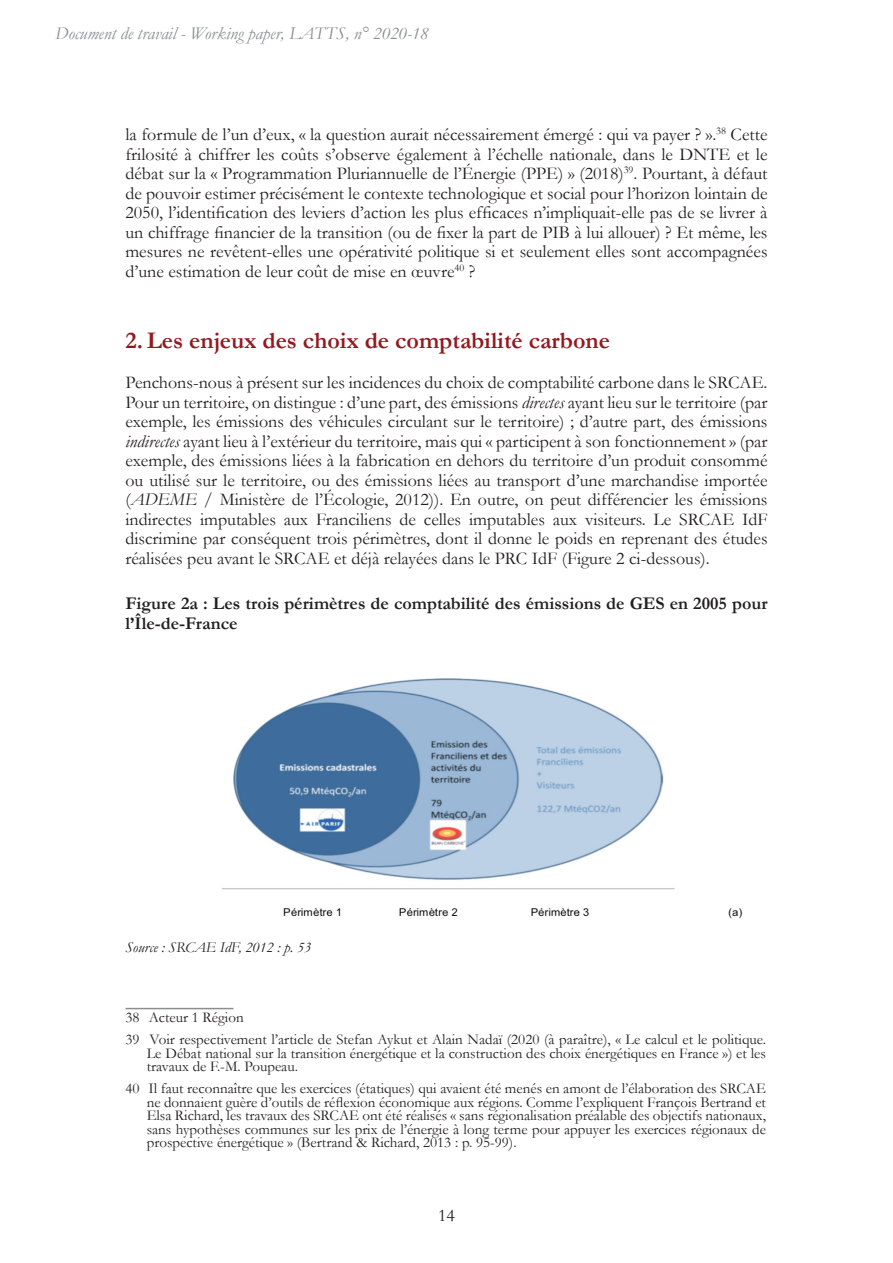
<style>
.page{position:relative;width:893px;height:1263px;background:#fff}
.page>*{position:absolute;margin:0;border:0;box-sizing:border-box;transform-origin:0 0}
.t1{font:700 24px "Garamond";color:#93191f}
.Style_paragraphe_1{font:18px/19.5px "Garamond";color:#231f20;text-align:justify}
.Titre_tableaux{font:700 18px/19.5px "Garamond";color:#231f20}
.t2{font:italic 18px "Garamond";color:#8b8d90}
.Note_bas_page{font:15px/13.5px "Garamond";color:#231f20;text-align:justify}
.Source{font:italic 15px "Garamond";color:#231f20}
.s1{font-style:italic}
</style>
<div class="page">
<hr style="left:125px;top:1008px;width:108px;height:1px;background:#8b8d90">
<img style="left:221px;top:678px;width:522px;height:241px">
<p class="t2" style="left:55px;top:22px;width:375px">Document de travail - Working paper, LATTS, n° 2020-18</p>
<p class="Style_paragraphe_1" style="left:125px;top:125px;width:644px">la formule de l’un d’eux, « la question aurait nécessairement émergé : qui va payer ? ».<sup>38</sup> Cette frilosité à chiffrer les coûts s’observe également à l’échelle nationale, dans le DNTE et le débat sur la « Programmation Pluriannuelle de l’Énergie (PPE) » (2018)<sup>39</sup>. Pourtant, à défaut de pouvoir estimer précisément le contexte technologique et social pour l’horizon lointain de 2050, l’identification des leviers d’action les plus efficaces n’impliquait-elle pas de se livrer à un chiffrage financier de la transition (ou de fixer la part de PIB à lui allouer) ? Et même, les mesures ne revêtent-elles une opérativité politique si et seulement elles sont accompagnées d’une estimation de leur coût de mise en œuvre<sup>40</sup> ?</p>
<p class="t1" style="left:125px;top:324px;width:486px">2. Les enjeux des choix de comptabilité carbone</p>
<p class="Style_paragraphe_1" style="left:125px;top:373px;width:644px">Penchons-nous à présent sur les incidences du choix de comptabilité carbone dans le SRCAE.<br>Pour un territoire, on distingue : d’une part, des émissions <span class="s1">directes</span> ayant lieu sur le territoire (par exemple, les émissions des véhicules circulant sur le territoire) ; d’autre part, des émissions <span class="s1">indirectes</span> ayant lieu à l’extérieur du territoire, mais qui « participent à son fonctionnement » (par exemple, des émissions liées à la fabrication en dehors du territoire d’un produit consommé ou utilisé sur le territoire, ou des émissions liées au transport d’une marchandise importée (<span class="s1">ADEME /</span> Ministère de l’Écologie, 2012)). En outre, on peut différencier les émissions indirectes imputables aux Franciliens de celles imputables aux visiteurs. Le SRCAE IdF discrimine par conséquent trois périmètres, dont il donne le poids en reprenant des études réalisées peu avant le SRCAE et déjà relayées dans le PRC IdF (Figure 2 ci-dessous).</p>
<p class="Titre_tableaux" style="left:125px;top:594px;width:644px">Figure 2a : Les trois périmètres de comptabilité des émissions de GES en 2005 pour l’Île-de-France</p>
<p class="Source" style="left:125px;top:937px;width:187px">Source : SRCAE IdF, 2012 : p. 53</p>
<p class="Note_bas_page" style="left:125px;top:1010px;width:120px">38 Acteur 1 Région</p>
<p class="Note_bas_page" style="left:147px;top:1032px;width:621px;text-indent:-21px">39 Voir respectivement l’article de Stefan Aykut et Alain Nadaï (2020 (à paraître), « Le calcul et le politique.<br>Le Débat national sur la transition énergétique et la construction des choix énergétiques en France ») et les travaux de F.-M. Poupeau.</p>
<p class="Note_bas_page" style="left:147px;top:1081px;width:621px;text-indent:-21px">40 Il faut reconnaître que les exercices (étatiques) qui avaient été menés en amont de l’élaboration des SRCAE ne donnaient guère d’outils de réflexion économique aux régions. Comme l’expliquent François Bertrand et Elsa Richard, les travaux des SRCAE ont été réalisés « sans régionalisation préalable des objectifs nationaux, sans hypothèses communes sur les prix de l’énergie à long terme pour appuyer les exercices régionaux de prospective énergétique » (Bertrand &amp; Richard, 2013 : p. 95-99).</p>
<p class="Style_paragraphe_1" style="left:438px;top:1205px;width:18px">14</p>
</div>
